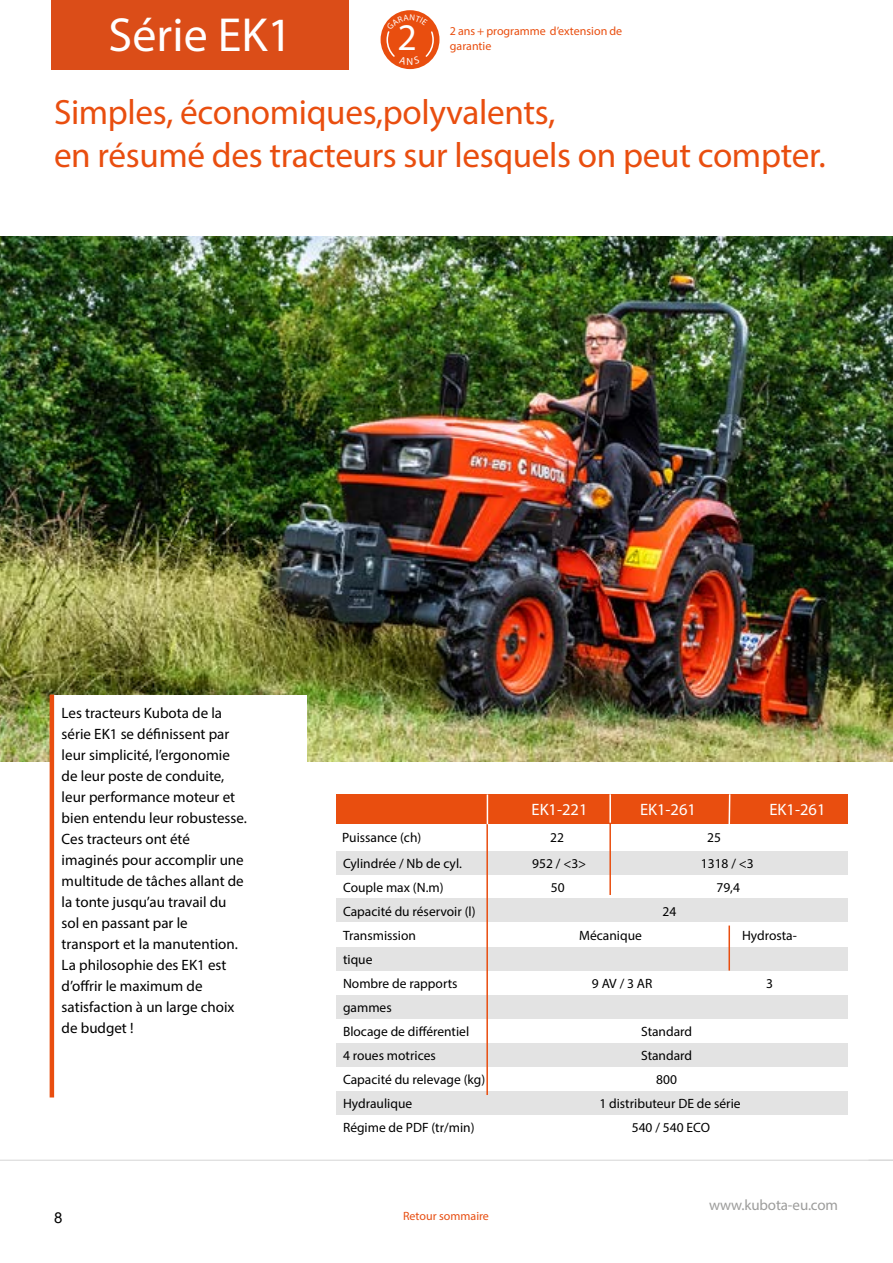
<style>
.page{position:relative;width:893px;height:1263px;background:#fff}
.page>*{position:absolute;margin:0;border:0;box-sizing:border-box;transform-origin:0 0}
.t1{font:48px "Myriad Pro";color:#fff}
.t2{font:37.8px "Myriad Pro";color:#fff}
.t3{font:35.25px/42.3px "Myriad Pro";letter-spacing:-.01em;color:#e94e0f}
.t4{font:16.5px "Myriad Pro";color:#fff}
.t5{font:15px/21px "Myriad Pro";color:#000}
.t6{font:15px "Myriad Pro";letter-spacing:-.01em;color:#9d9d9c}
.t7{font:15px "Arial";color:#000}
.t8{font:13.5px/24px "Myriad Pro";color:#000}
.t9{font:12px/14.4px "Myriad Pro";color:#e94e0f}
.t10{font:12px "Myriad Pro";color:#e74e12}
.t11{font:10.35px "Myriad Pro";color:#fff}
</style>
<div class="page">
<hr style="left:0;top:1160px;width:893px;height:1px;background:#dadada">
<img style="left:0;top:236px;width:893px;height:526px">
<div style="left:51px;top:0;width:298px;height:69px;background:#db4d18"></div>
<div style="left:51px;top:694px;width:255px;height:421px;background:#fff"></div>
<div style="left:336px;top:794px;width:512px;height:30px;background:#e94e0f"></div>
<div style="left:336px;top:851px;width:512px;height:23px;background:#e3e3e3"></div>
<div style="left:336px;top:898px;width:512px;height:24px;background:#e3e3e3"></div>
<div style="left:336px;top:947px;width:512px;height:23px;background:#e3e3e3"></div>
<div style="left:336px;top:995px;width:512px;height:23px;background:#e3e3e3"></div>
<div style="left:336px;top:1091px;width:512px;height:23px;background:#e3e3e3"></div>
<div style="left:336px;top:1044px;width:512px;height:23px;background:#e3e3e3"></div>
<hr style="left:486px;top:823px;width:2px;height:272px;background:#e94e0f">
<hr style="left:487px;top:794px;width:1px;height:30px;background:#fff">
<hr style="left:609px;top:823px;width:2px;height:72px;background:#e94e0f">
<hr style="left:50px;top:694px;width:4px;height:403px;background:#e94e0f">
<hr style="left:609px;top:794px;width:2px;height:29px;background:#fff">
<div style="left:381px;top:10px;width:58px;height:59px;background:#e94e0f;border-radius:50%"></div>
<hr style="left:728px;top:925px;width:2px;height:45px;background:#e94e0f">
<hr style="left:728px;top:794px;width:2px;height:30px;background:#fff">
<svg style="left:386px;top:15px;width:49px;height:49px"></svg>
<h1 class="t1" style="left:109px;top:6px;width:185px">Série EK1</h1>
<h2 class="t2" style="left:397px;top:14px;width:21px">2</h2>
<p class="t11" style="left:407px;top:55px;width:8px">N</p>
<p class="t9" style="left:450px;top:24px;width:174px">2 ans + programme d’extension de garantie</p>
<h3 class="t3" style="left:54px;top:91px;width:773px">Simples, économiques,polyvalents,<br>en résumé des tracteurs sur lesquels on peut compter.</h3>
<p class="t5" style="left:62px;top:702px;width:187px">Les tracteurs Kubota de la série EK1 se définissent par leur simplicité, l’ergonomie de leur poste de conduite, leur performance moteur et bien entendu leur robustesse.<br>Ces tracteurs ont été imaginés pour accomplir une multitude de tâches allant de la tonte jusqu’au travail du sol en passant par le transport et la manutention.<br>La philosophie des EK1 est d’offrir le maximum de satisfaction à un large choix de budget !</p>
<p class="t4" style="left:532px;top:800px;width:57px">EK1-221</p>
<p class="t4" style="left:640px;top:800px;width:57px">EK1-261</p>
<p class="t4" style="left:769px;top:800px;width:57px">EK1-261</p>
<p class="t8" style="left:342px;top:825px;width:81px">Puissance (ch)</p>
<p class="t8" style="left:550px;top:825px;width:15px">22</p>
<p class="t8" style="left:707px;top:825px;width:15px">25</p>
<p class="t8" style="left:343px;top:851px;width:120px">Cylindrée / Nb de cyl.</p>
<p class="t8" style="left:532px;top:851px;width:56px">952 / &lt;3&gt;</p>
<p class="t8" style="left:701px;top:851px;width:55px">1318 / &lt;3</p>
<p class="t8" style="left:343px;top:875px;width:102px">Couple max (N.m)</p>
<p class="t8" style="left:551px;top:875px;width:15px">50</p>
<p class="t8" style="left:716px;top:875px;width:25px">79,4</p>
<p class="t8" style="left:343px;top:899px;width:134px">Capacité du réservoir (l)</p>
<p class="t8" style="left:662px;top:899px;width:15px">24</p>
<p class="t8" style="left:343px;top:923px;width:74px">Transmission</p>
<p class="t8" style="left:579px;top:923px;width:64px">Mécanique</p>
<p class="t8" style="left:742px;top:923px;width:56px">Hydrosta-</p>
<p class="t8" style="left:343px;top:947px;width:116px">tique<br>Nombre de rapports</p>
<p class="t8" style="left:592px;top:971px;width:62px">9 AV / 3 AR</p>
<p class="t8" style="left:766px;top:971px;width:8px">3</p>
<p class="t8" style="left:343px;top:995px;width:128px">gammes<br>Blocage de différentiel</p>
<p class="t8" style="left:641px;top:1019px;width:53px">Standard</p>
<p class="t8" style="left:343px;top:1043px;width:94px">4 roues motrices</p>
<p class="t8" style="left:641px;top:1043px;width:53px">Standard</p>
<p class="t8" style="left:343px;top:1067px;width:144px">Capacité du relevage (kg)</p>
<p class="t8" style="left:656px;top:1067px;width:22px">800</p>
<p class="t8" style="left:343px;top:1091px;width:71px">Hydraulique</p>
<p class="t8" style="left:599px;top:1091px;width:143px">1 distributeur DE de série</p>
<p class="t8" style="left:343px;top:1115px;width:133px">Régime de PDF (tr/min)</p>
<p class="t8" style="left:632px;top:1115px;width:80px">540 / 540 ECO</p>
<p class="t7" style="left:54px;top:1207px;width:10px">8</p>
<p class="t10" style="left:403px;top:1209px;width:87px">Retour sommaire</p>
<p class="t6" style="left:709px;top:1195px;width:130px">www.kubota-eu.com</p>
</div>
